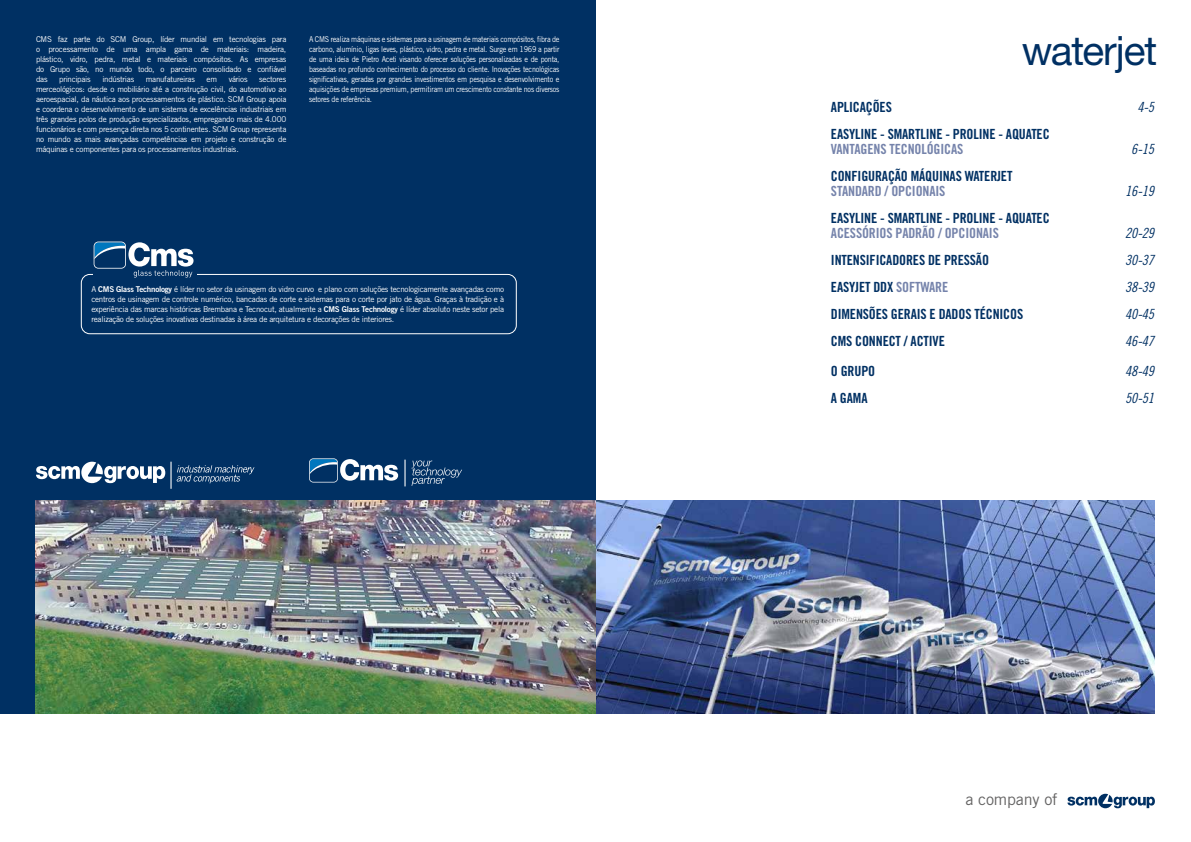
<style>
.page{position:relative;width:1191px;height:842px;background:#fff}
.page>*{position:absolute;margin:0;border:0;box-sizing:border-box;transform-origin:0 0}
.t1{font:40.5px "Helvetica Neue LT Std";letter-spacing:-.03em;color:#003063}
.t2{font:16.1px "Trade Gothic LT Std";letter-spacing:-.01em;color:#646363}
.t3{font:14px "Trade Gothic LT Std Bd Cn 20";letter-spacing:-.01em;color:#003063}
.t4{font:14px "Trade Gothic LT Std Bd Cn 20";letter-spacing:-.01em;color:#7583ab}
.t5{font:14px "Trade Gothic LT Std Cn 18 Obl";letter-spacing:-.01em;color:#003063}
.t6{font:8px/10px "Trade Gothic LT Std";letter-spacing:-.03em;color:#fff;text-align:justify}
.t7{font:8px/10px "Trade Gothic LT Std";letter-spacing:-.03em;color:#fff;text-align:justify;scale:.9 1}
.s1{font-family:"Trade Gothic LT Std Bd 2"}
.s2{color:#7583ab}
</style>
<div class="page">
<svg style="left:1067px;top:794px;width:87px;height:14px"></svg>
<img style="left:595px;top:501px;width:560px;height:212px">
<img style="left:0;top:0;width:595px;height:713px">
<svg style="left:309px;top:458px;width:89px;height:24px"></svg>
<svg style="left:411px;top:460px;width:51px;height:26px"></svg>
<svg style="left:404px;top:460px;width:1px;height:26px"></svg>
<svg style="left:36px;top:462px;width:129px;height:21px"></svg>
<hr style="left:170px;top:462px;width:2px;height:27px;background:#fff">
<svg style="left:176px;top:465px;width:78px;height:18px"></svg>
<div style="left:81px;top:274px;width:436px;height:60px;border:1px solid #fff;border-radius:9px"></div>
<div style="left:94px;top:262px;width:103px;height:17px;background:#003063"></div>
<svg style="left:94px;top:242px;width:99px;height:36px"></svg>
<p class="t6" style="left:36px;top:34px;width:252px">CMS faz parte do SCM Group, líder mundial em tecnologias para o processamento de uma ampla gama de materiais: madeira, plástico, vidro, pedra, metal e materiais compósitos. As empresas do Grupo são, no mundo todo, o parceiro consolidado e confiável das</p>
<p class="t6" style="left:59px;top:74px;width:33px">principais</p>
<p class="t6" style="left:102px;top:74px;width:33px">indústrias</p>
<p class="t6" style="left:146px;top:74px;width:51px">manufatureiras</p>
<p class="t6" style="left:207px;top:74px;width:12px">em</p>
<p class="t6" style="left:229px;top:74px;width:20px">vários</p>
<p class="t6" style="left:36px;top:74px;width:252px;text-indent:223px">sectores merceológicos: desde o mobiliário até a construção civil, do automotivo ao aeroespacial, da náutica aos processamentos de plástico. SCM Group apoia e coordena o desenvolvimento de um sistema de excelências industriais em três grandes polos de produção especializados, empregando mais de 4.000 funcionários e com presença direta nos 5 continentes. SCM Group representa no mundo as mais avançadas competências em projeto e construção de máquinas e componentes para os processamentos industriais.</p>
<p class="t7" style="left:309px;top:34px;width:280px">A CMS realiza máquinas e sistemas para a usinagem de materiais compósitos, fibra de carbono, alumínio, ligas leves, plástico, vidro, pedra e metal. Surge em 1969 a partir de uma ideia de Pietro Aceti visando oferecer soluções personalizadas e de ponta, baseadas no profundo conhecimento do processo do cliente. Inovações tecnológicas significativas, geradas por grandes investimentos em pesquisa e desenvolvimento e aquisições de empresas premium, permitiram um crescimento constante nos diversos setores de referência.</p>
<p class="t6" style="left:91px;top:284px;width:414px">A <span class="s1">CMS Glass Technology</span> é líder no setor da usinagem do vidro curvo e plano com soluções tecnologicamente avançadas como centros de usinagem de controle numérico, bancadas de corte e sistemas para o corte por jato de água. Graças à tradição e à experiência das marcas históricas Brembana e Tecnocut, atualmente a <span class="s1">CMS Glass Technology</span> é líder absoluto neste setor pela realização de soluções inovativas destinadas à área de arquitetura e decorações de interiores.</p>
<h1 class="t1" style="left:1021px;top:26px;width:137px">waterjet</h1>
<h3 class="t3" style="left:831px;top:99px;width:62px">APLICAÇÕES</h3>
<h3 class="t5" style="left:1137px;top:99px;width:18px">4-5</h3>
<h3 class="t3" style="left:831px;top:126px;width:220px">EASYLINE - SMARTLINE - PROLINE - AQUATEC</h3>
<h3 class="t4" style="left:831px;top:141px;width:134px">VANTAGENS TECNOLÓGICAS</h3>
<h3 class="t5" style="left:1131px;top:141px;width:24px">6-15</h3>
<h3 class="t3" style="left:831px;top:168px;width:183px">CONFIGURAÇÃO MÁQUINAS WATERJET</h3>
<h3 class="t4" style="left:831px;top:183px;width:116px">STANDARD / OPCIONAIS</h3>
<h3 class="t5" style="left:1125px;top:183px;width:30px">16-19</h3>
<h3 class="t3" style="left:831px;top:210px;width:220px">EASYLINE - SMARTLINE - PROLINE - AQUATEC</h3>
<h3 class="t4" style="left:831px;top:225px;width:169px">ACESSÓRIOS PADRÃO / OPCIONAIS</h3>
<h3 class="t5" style="left:1125px;top:225px;width:30px">20-29</h3>
<h3 class="t3" style="left:831px;top:252px;width:160px">INTENSIFICADORES DE PRESSÃO</h3>
<h3 class="t5" style="left:1125px;top:252px;width:30px">30-37</h3>
<h3 class="t3" style="left:831px;top:279px;width:119px">EASYJET DDX <span class="s2">SOFTWARE</span></h3>
<h3 class="t5" style="left:1125px;top:279px;width:30px">38-39</h3>
<h3 class="t3" style="left:831px;top:306px;width:194px">DIMENSÕES GERAIS E DADOS TÉCNICOS</h3>
<h3 class="t5" style="left:1125px;top:306px;width:30px">40-45</h3>
<h3 class="t3" style="left:831px;top:333px;width:115px">CMS CONNECT / ACTIVE</h3>
<h3 class="t5" style="left:1125px;top:333px;width:30px">46-47</h3>
<h3 class="t3" style="left:831px;top:363px;width:46px">O GRUPO</h3>
<h3 class="t5" style="left:1125px;top:363px;width:30px">48-49</h3>
<h3 class="t3" style="left:831px;top:390px;width:38px">A GAMA</h3>
<h3 class="t5" style="left:1125px;top:390px;width:30px">50-51</h3>
<h2 class="t2" style="left:965px;top:790px;width:93px">a company of</h2>
</div>
